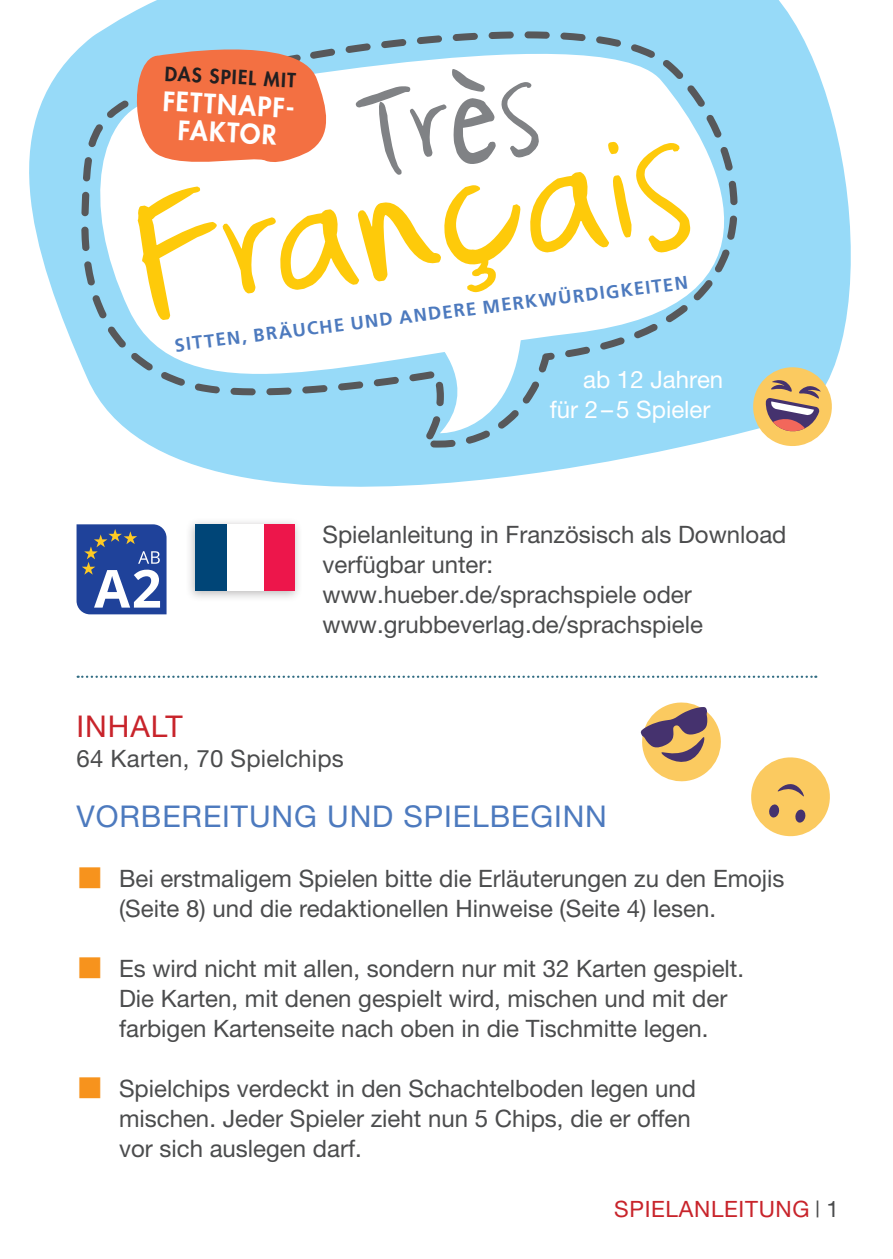
<style>
.page{position:relative;width:893px;height:1259px;background:#fff}
.page>*{position:absolute;margin:0;border:0;box-sizing:border-box;transform-origin:0 0}
.t1{font:142.2px "Cataclysmic";color:#feca0a}
.t2{font:98.1px "Cataclysmic";color:#808285}
.t3{font:30px "Helvetica Neue";letter-spacing:.03em;color:#4d7abe}
.t4{font:30px "Helvetica Neue";letter-spacing:.03em;color:#c8242b}
.t5{font:800 26.1px/28.2px "Futura";color:#fff;text-align:center}
.t6{font:24px/30px "Helvetica Neue";color:#4b4c4d}
.t7{font:24px/30px "Helvetica Neue";color:#fff}
.t8{font:22.5px "Helvetica Neue";letter-spacing:.03em;color:#c8242b}
.t9{font:800 19.2px "Futura";color:#231f20}
.t10{font:700 18.3px "Frutiger";color:#4d7abe}
.s1{color:#f7931d}
.s2{color:#4b4c4d}
</style>
<div class="page">
<svg style="left:29px;top:0;width:822px;height:591px"></svg>
<div style="left:185px;top:517px;width:117px;height:85px;background:#231f20;opacity:.3"></div>
<svg style="left:195px;top:524px;width:100px;height:66px"></svg>
<svg style="left:77px;top:524px;width:90px;height:90px"></svg>
<svg style="left:78px;top:675px;width:738px;height:3px"></svg>
<div style="left:77px;top:10px;width:722px;height:410px;background:#97daf8"></div>
<svg style="left:81px;top:31px;width:657px;height:416px"></svg>
<svg style="left:750px;top:364px;width:85px;height:85px"></svg>
<svg style="left:640px;top:702px;width:81px;height:80px"></svg>
<svg style="left:751px;top:757px;width:79px;height:80px"></svg>
<svg style="left:129px;top:32px;width:205px;height:139px"></svg>
<svg style="left:466px;top:223px;width:31px;height:88px"></svg>
<h2 class="t2" style="left:337px;top:85px;width:197px;rotate:-9deg">Très</h2>
<p class="t9" style="left:165px;top:61px;width:133px;rotate:3deg">DAS SPIEL MIT</p>
<p class="t5" style="left:164px;top:87px;width:138px;rotate:3deg">FETTNAPF-<br>FAKTOR</p>
<h1 class="t1" style="left:109px;top:192px;width:578px;rotate:-9deg">Francais</h1>
<p class="t10" style="left:173px;top:334px;width:518px;rotate:-7deg">SITTEN, BRÄUCHE UND ANDERE MERKWÜRDIGKEITEN</p>
<p class="t7" style="left:550px;top:364px;width:175px;text-indent:33px">ab 12 Jahren für 2–5 Spieler</p>
<p class="t6" style="left:322px;top:519px;width:465px">Spielanleitung in Französisch als Download verfügbar unter: www.hueber.de/sprachspiele oder www.grubbeverlag.de/sprachspiele</p>
<p class="t4" style="left:77px;top:708px;width:108px">INHALT</p>
<p class="t6" style="left:77px;top:743px;width:269px">64 Karten, 70 Spielchips</p>
<p class="t3" style="left:77px;top:798px;width:532px">VORBEREITUNG UND SPIELBEGINN</p>
<p class="t6" style="left:119px;top:863px;width:667px;text-indent:-43px"><span class="s1">■</span> Bei erstmaligem Spielen bitte die Erläuterungen zu den Emojis (Seite 8) und die redaktionellen Hinweise (Seite 4) lesen.</p>
<p class="t6" style="left:119px;top:953px;width:627px;text-indent:-43px"><span class="s1">■</span> Es wird nicht mit allen, sondern nur mit 32 Karten gespielt.<br>Die Karten, mit denen gespielt wird, mischen und mit der farbigen Kartenseite nach oben in die Tischmitte legen.</p>
<p class="t6" style="left:119px;top:1073px;width:579px;text-indent:-43px"><span class="s1">■</span> Spielchips verdeckt in den Schachtelboden legen und mischen. Jeder Spieler zieht nun 5 Chips, die er offen vor sich auslegen darf.</p>
<p class="t8" style="left:614px;top:1195px;width:226px">SPIELANLEITUNG <span class="s2">| 1</span></p>
</div>
